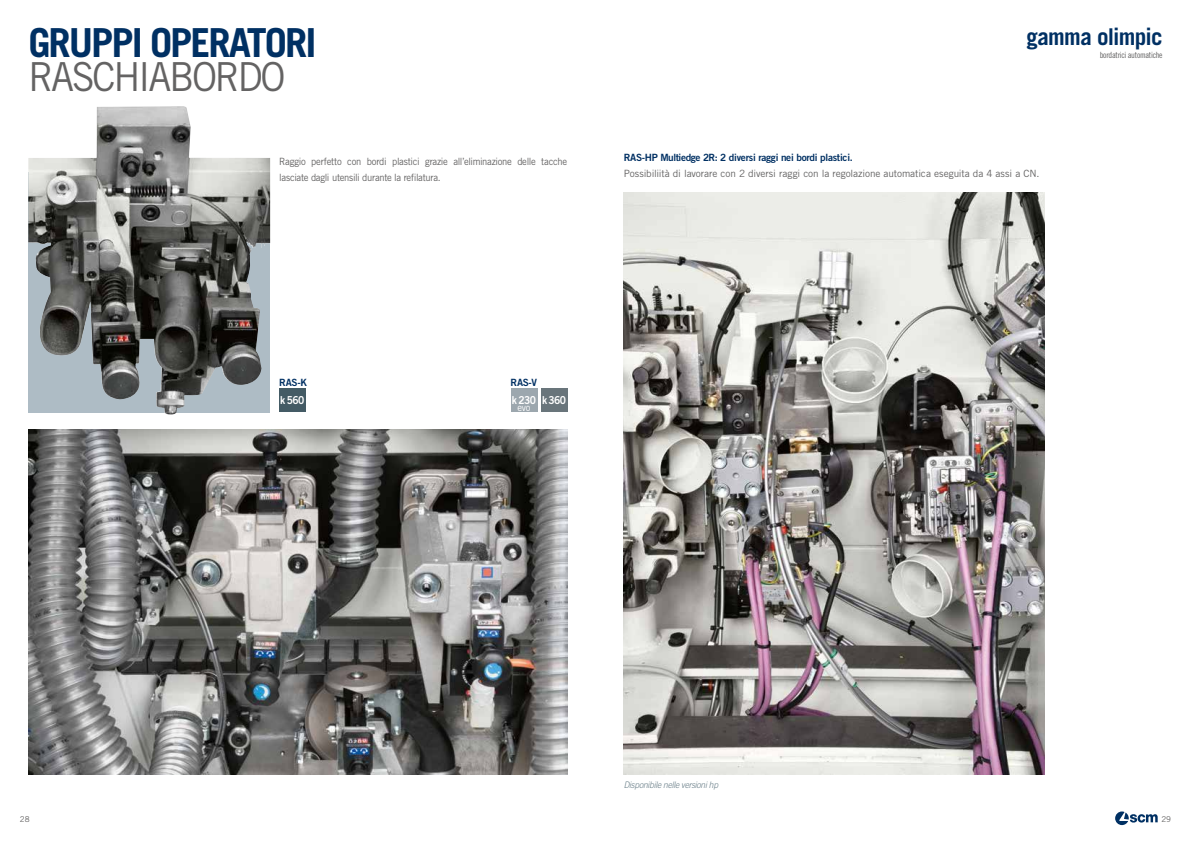
<style>
.page{position:relative;width:1191px;height:842px;background:#fff}
.page>*{position:absolute;margin:0;border:0;box-sizing:border-box;transform-origin:0 0}
.t1{font:700 40px "Trade Gothic LT Std";letter-spacing:-.05em;color:#003063}
.t2{font:40px "Trade Gothic LT Std";letter-spacing:-.06em;color:#646363;scale:.94 1}
.t3{font:700 23.1px "Trade Gothic LT Std";letter-spacing:-.035em;color:#003063}
.t4{font:11px "Trade Gothic LT Std Bd 2";letter-spacing:-.06em;color:#fff;scale:.93 1}
.t5{font:10px/16px "Trade Gothic LT Std";letter-spacing:-.02em;color:#646363;scale:.94 1}
.t6{font:10px "Trade Gothic LT Std";letter-spacing:-.02em;color:#646363}
.t7{font:10px "Trade Gothic LT Std Bd 2";letter-spacing:-.025em;color:#003063}
.t8{font:9.9px "Trade Gothic LT Std";color:#fff;scale:.94 1}
.t9{font:italic 300 9px "Trade Gothic LT Std";letter-spacing:-.025em;color:#647a84;scale:.94 1}
.t10{font:8.5px "Trade Gothic LT Std Cn 18";letter-spacing:-.03em;color:#646363}
.t11{font:8px "Trade Gothic LT Std";color:#646363}
</style>
<div class="page">
<img style="left:28px;top:106px;width:242px;height:309px">
<img style="left:29px;top:430px;width:538px;height:344px">
<img style="left:624px;top:193px;width:420px;height:581px">
<div style="left:541px;top:388px;width:26px;height:24px;background:#69757b"></div>
<div style="left:511px;top:388px;width:26px;height:24px;background:#9ca7ae"></div>
<div style="left:279px;top:389px;width:26px;height:23px;background:#445b65"></div>
<svg style="left:1115px;top:811px;width:42px;height:14px"></svg>
<h1 class="t1" style="left:28px;top:18px;width:289px">GRUPPI OPERATORI</h1>
<h1 class="t2" style="left:28px;top:53px;width:275px">RASCHIABORDO</h1>
<p class="t5" style="left:279px;top:154px;width:308px">Raggio perfetto con bordi plastici grazie all’eliminazione delle tacche lasciate dagli utensili durante la refilatura.</p>
<h2 class="t3" style="left:1026px;top:23px;width:138px">gamma olimpic</h2>
<p class="t7" style="left:624px;top:151px;width:230px">RAS-HP Multiedge 2R: 2 diversi raggi nei bordi plastici.</p>
<p class="t6" style="left:624px;top:167px;width:417px">Possibiliità di lavorare con 2 diversi raggi con la regolazione automatica eseguita da 4 assi a CN.</p>
<p class="t10" style="left:1099px;top:50px;width:64px">bordatrici automatiche</p>
<p class="t7" style="left:279px;top:376px;width:29px">RAS-K</p>
<p class="t7" style="left:510px;top:376px;width:28px">RAS-V</p>
<p class="t4" style="left:280px;top:393px;width:27px">k 560</p>
<p class="t4" style="left:512px;top:393px;width:60px">k 230 k 360</p>
<p class="t8" style="left:517px;top:401px;width:15px">evo</p>
<p class="t9" style="left:624px;top:779px;width:102px">Disponibile nelle versioni hp</p>
<p class="t11" style="left:20px;top:814px;width:11px">28</p>
<p class="t11" style="left:1161px;top:814px;width:11px">29</p>
</div>
